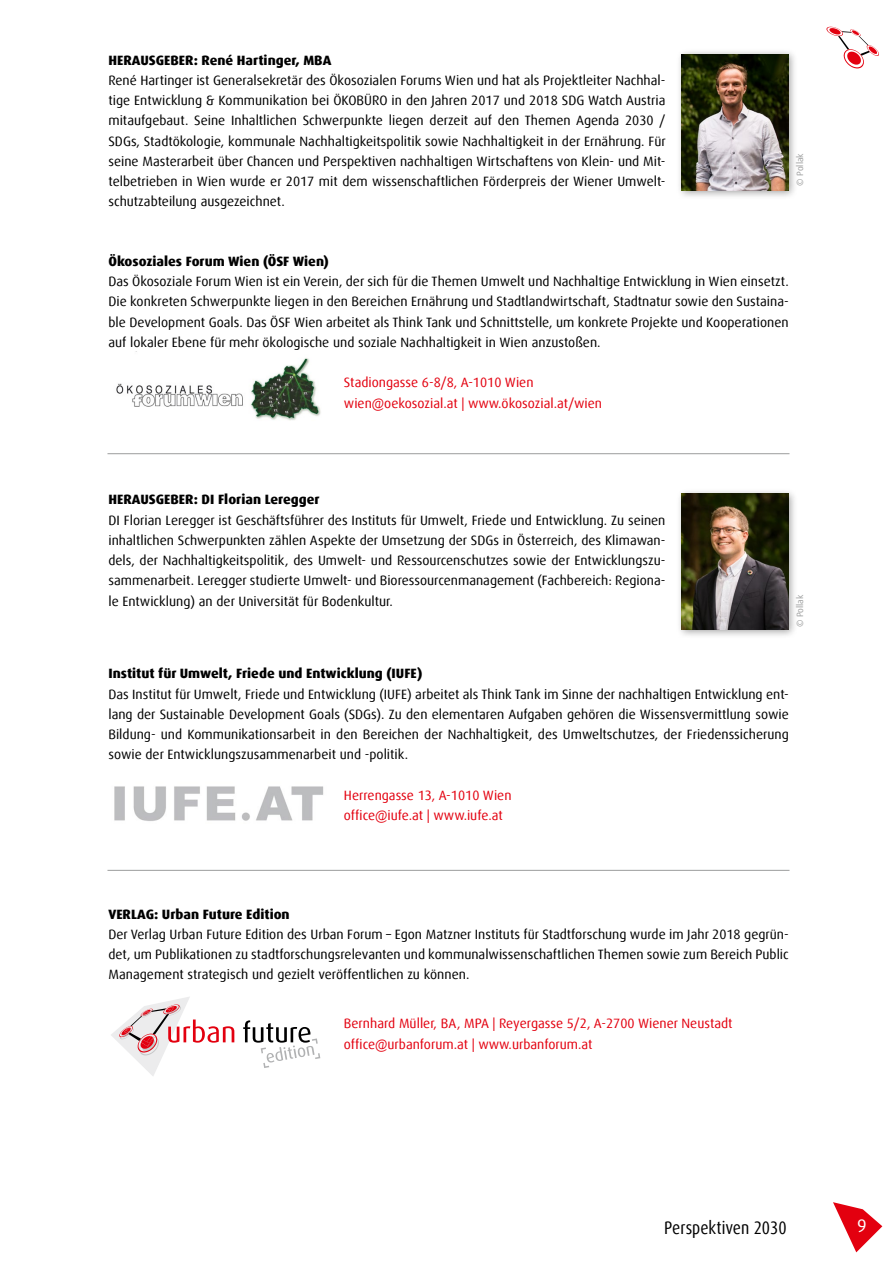
<style>
.page{position:relative;width:893px;height:1263px;background:#fff}
.page>*{position:absolute;margin:0;border:0;box-sizing:border-box;transform-origin:0 0}
.t1{font:condensed 18px "Dax Offc";color:#000}
.t2{font:18px "Dax Offc";color:#fff}
.t3{font:13.5px/20.2px "Dax Offc";color:#000;text-align:justify}
.t4{font:13.5px/20.2px "Dax Offc";color:#e3000f}
.t5{font:800 13.5px "Dax Offc";color:#000}
.t6{font:9px "Dax Offc";color:#9c9d9d}
</style>
<div class="page">
<svg style="left:833px;top:1202px;width:49px;height:50px"></svg>
<div style="left:676px;top:48px;width:121px;height:151px;background:#000;opacity:.35"></div>
<img style="left:682px;top:54px;width:106px;height:136px">
<div style="left:676px;top:488px;width:121px;height:151px;background:#000;opacity:.35"></div>
<img style="left:682px;top:494px;width:106px;height:136px">
<img style="left:114px;top:786px;width:210px;height:35px">
<img style="left:116px;top:358px;width:205px;height:63px">
<svg style="left:111px;top:997px;width:123px;height:79px"></svg>
<svg style="left:243px;top:1020px;width:77px;height:48px"></svg>
<hr style="left:107px;top:870px;width:682px;height:1px;background:#9c9d9d">
<hr style="left:107px;top:453px;width:682px;height:1px;background:#9c9d9d">
<svg style="left:826px;top:27px;width:53px;height:42px"></svg>
<p class="t5" style="left:108px;top:51px;width:224px">HERAUSGEBER: René Hartinger, MBA</p>
<p class="t3" style="left:108px;top:70px;width:559px">René Hartinger ist Generalsekretär des Ökosozialen Forums Wien und hat als Projektleiter Nachhal&shy;tige Entwicklung &amp; Kommunikation bei ÖKOBÜRO in den Jahren 2017 und 2018 SDG Watch Austria mitaufgebaut. Seine Inhaltlichen Schwerpunkte liegen derzeit auf den Themen Agenda 2030 / SDGs, Stadtökologie, kommunale Nachhaltigkeitspolitik sowie Nachhaltigkeit in der Ernährung. Für seine Masterarbeit über Chancen und Perspektiven nachhaltigen Wirtschaftens von Klein- und Mit&shy;telbetrieben in Wien wurde er 2017 mit dem wissenschaftlichen Förderpreis der Wiener Umwelt&shy;schutzabteilung ausgezeichnet.</p>
<p class="t6" style="left:794px;top:186px;width:34px;rotate:-90deg">© Pollak</p>
<p class="t5" style="left:108px;top:252px;width:222px">Ökosoziales Forum Wien (ÖSF Wien)</p>
<p class="t3" style="left:108px;top:271px;width:682px">Das Ökosoziale Forum Wien ist ein Verein, der sich für die Themen Umwelt und Nachhaltige Entwicklung in Wien einsetzt.<br>Die konkreten Schwerpunkte liegen in den Bereichen Ernährung und Stadtlandwirtschaft, Stadtnatur sowie den Sustaina&shy;ble Development Goals. Das ÖSF Wien arbeitet als Think Tank und Schnittstelle, um konkrete Projekte und Kooperationen auf lokaler Ebene für mehr ökologische und soziale Nachhaltigkeit in Wien anzustoßen.</p>
<p class="t4" style="left:344px;top:373px;width:260px">Stadiongasse 6-8/8, A-1010 Wien wien@oekosozial.at | www.ökosozial.at/wien</p>
<p class="t5" style="left:108px;top:491px;width:213px">HERAUSGEBER: DI Florian Leregger</p>
<p class="t3" style="left:108px;top:510px;width:559px">DI Florian Leregger ist Geschäftsführer des Instituts für Umwelt, Friede und Entwicklung. Zu seinen inhaltlichen Schwerpunkten zählen Aspekte der Umsetzung der SDGs in Österreich, des Klimawan&shy;dels, der Nachhaltigkeitspolitik, des Umwelt- und Ressourcenschutzes sowie der Entwicklungszu&shy;sammenarbeit. Leregger studierte Umwelt- und Bioressourcenmanagement (Fachbereich: Regiona&shy;le Entwicklung) an der Universität für Bodenkultur.</p>
<p class="t6" style="left:794px;top:627px;width:34px;rotate:-90deg">© Pollak</p>
<p class="t5" style="left:108px;top:665px;width:315px">Institut für Umwelt, Friede und Entwicklung (IUFE)</p>
<p class="t3" style="left:108px;top:684px;width:682px">Das Institut für Umwelt, Friede und Entwicklung (IUFE) arbeitet als Think Tank im Sinne der nachhaltigen Entwicklung ent&shy;lang der Sustainable Development Goals (SDGs). Zu den elementaren Aufgaben gehören die Wissensvermittlung sowie Bildung- und Kommunikationsarbeit in den Bereichen der Nachhaltigkeit, des Umweltschutzes, der Friedenssicherung sowie der Entwicklungszusammenarbeit und -politik.</p>
<p class="t4" style="left:344px;top:785px;width:169px">Herrengasse 13, A-1010 Wien office@iufe.at | www.iufe.at</p>
<p class="t5" style="left:108px;top:905px;width:183px">VERLAG: Urban Future Edition</p>
<p class="t3" style="left:108px;top:924px;width:682px">Der Verlag Urban Future Edition des Urban Forum – Egon Matzner Instituts für Stadtforschung wurde im Jahr 2018 gegrün&shy;det, um Publikationen zu stadtforschungsrelevanten und kommunalwissenschaftlichen Themen sowie zum Bereich Public Management strategisch und gezielt veröffentlichen zu können.</p>
<p class="t4" style="left:344px;top:1013px;width:390px">Bernhard Müller, BA, MPA | Reyergasse 5/2, A-2700 Wiener Neustadt office@urbanforum.at | www.urbanforum.at</p>
<h1 class="t1" style="left:664px;top:1216px;width:124px">Perspektiven 2030</h1>
<h1 class="t2" style="left:857px;top:1214px;width:11px">9</h1>
</div>
